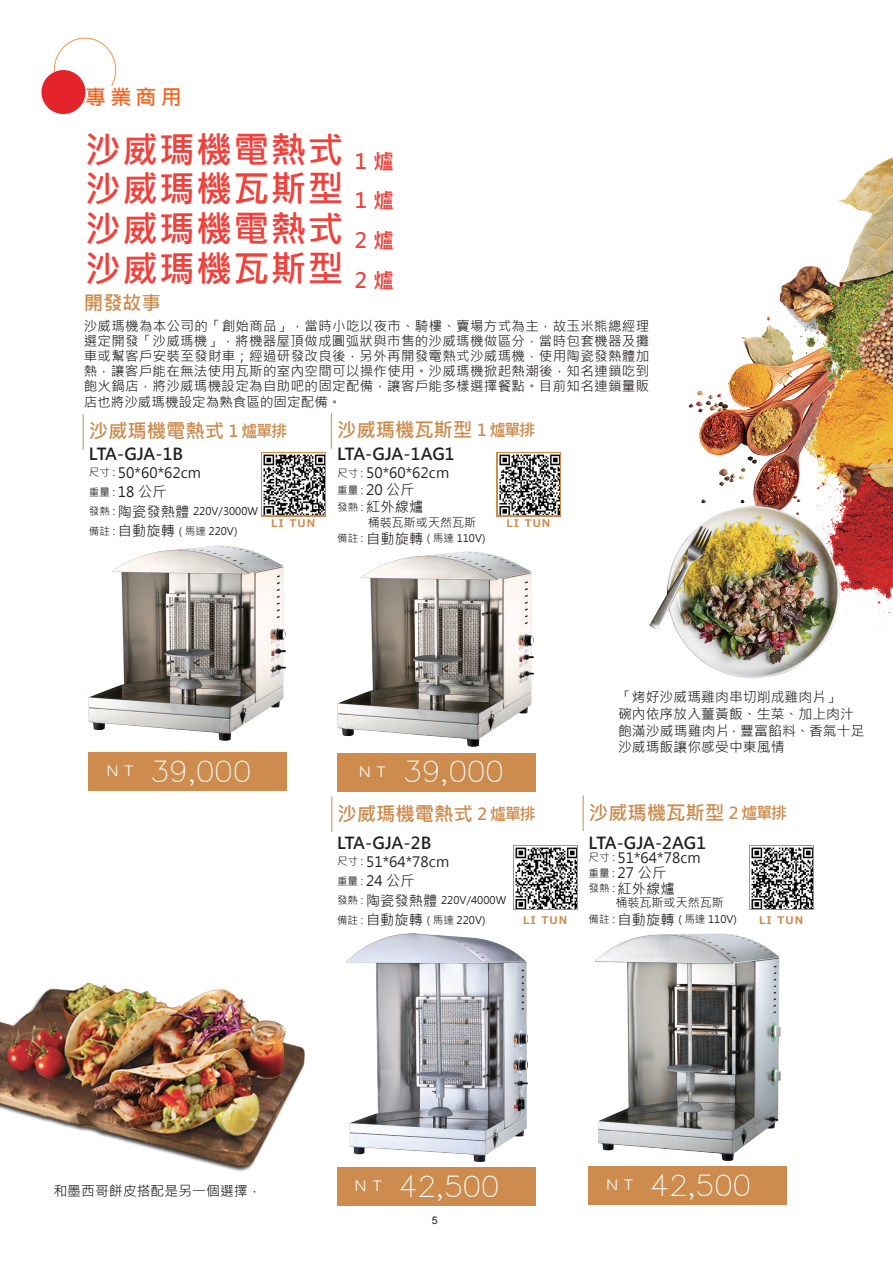
<style>
.page{position:relative;width:893px;height:1263px;background:#fff}
.page>*{position:absolute;margin:0;border:0;box-sizing:border-box;transform-origin:0 0}
.t1{font:700 36px/39.8px "Microsoft Jheng Hei";letter-spacing:.03em;color:#ee423d;text-align:justify}
.t2{font:36px "SWGDT";letter-spacing:-.05em;color:#fff}
.t3{font:700 21px "Microsoft Jheng Hei";color:#f36421}
.t4{font:700 19.5px "Microsoft Jheng Hei";letter-spacing:-.01em;color:#cd8b4d}
.t5{font:700 16.5px "Microsoft Jheng Hei";letter-spacing:-.01em;color:#231f20}
.t6{font:15px "Kalinga";color:#fff}
.t7{font:14.25px/17.1px "Microsoft Jheng Hei";letter-spacing:.005em;color:#231f20}
.t8{font:13.8px/16.6px "Microsoft Jheng Hei";letter-spacing:.005em;color:#231f20}
.t9{font:13.5px/15.1px "Microsoft Jheng Hei";letter-spacing:.025em;color:#231f20;text-align:justify}
.t10{font:12px "Microsoft Jheng Hei";letter-spacing:.005em;color:#231f20}
.t11{font:10.5px/19.5px "Microsoft Jheng Hei";letter-spacing:.005em;color:#231f20}
.t12{font:700 10.5px "Meiryo UI";letter-spacing:.1em;color:#cd8b4d}
.t13{font:10.5px "Arial";color:#231f20}
.s1{font-size:16.5px}
.s2{font-size:10.5px}
.s3{font-size:14.25px}
</style>
<div class="page">
<div style="left:54px;top:38px;width:62px;height:64px;border:1px solid #f69146;border-radius:50%"></div>
<div style="left:85px;top:87px;width:103px;height:21px;background:#fff"></div>
<div style="left:41px;top:70px;width:44px;height:44px;background:#e4242a;border-radius:50%"></div>
<img style="left:688px;top:157px;width:205px;height:469px">
<img style="left:89px;top:546px;width:196px;height:195px">
<img style="left:346px;top:933px;width:181px;height:229px">
<img style="left:337px;top:552px;width:196px;height:195px">
<img style="left:596px;top:934px;width:184px;height:227px">
<img style="left:0;top:982px;width:305px;height:190px">
<img style="left:649px;top:496px;width:201px;height:183px">
<hr style="left:83px;top:414px;width:1px;height:36px;background:#cd8b4d">
<hr style="left:331px;top:796px;width:1px;height:36px;background:#cd8b4d">
<hr style="left:331px;top:413px;width:1px;height:36px;background:#cd8b4d">
<hr style="left:583px;top:795px;width:1px;height:36px;background:#cd8b4d">
<div style="left:337px;top:753px;width:198px;height:38px;background:#cd8b4d"></div>
<div style="left:88px;top:753px;width:198px;height:38px;background:#cd8b4d"></div>
<div style="left:338px;top:1167px;width:198px;height:38px;background:#cd8b4d"></div>
<div style="left:589px;top:1167px;width:198px;height:38px;background:#cd8b4d"></div>
<svg style="left:496px;top:452px;width:65px;height:64px"></svg>
<img style="left:498px;top:454px;width:61px;height:61px">
<svg style="left:513px;top:845px;width:65px;height:65px"></svg>
<img style="left:515px;top:847px;width:61px;height:61px">
<svg style="left:749px;top:845px;width:65px;height:65px"></svg>
<img style="left:751px;top:847px;width:61px;height:61px">
<svg style="left:261px;top:452px;width:65px;height:64px"></svg>
<img style="left:263px;top:454px;width:61px;height:61px">
<h2 class="t3" style="left:85px;top:84px;width:98px">專業商用</h2>
<h1 class="t1" style="left:85px;top:129px;width:311px">沙威瑪機電熱式 <sub>1</sub> <sub>爐</sub>沙威瑪機瓦斯型 <sub>1</sub> <sub>爐</sub>沙威瑪機電熱式 <sub>2</sub> <sub>爐</sub>沙威瑪機瓦斯型 <sub>2</sub> <sub>爐</sub></h1>
<h3 class="t4" style="left:84px;top:291px;width:79px">開發故事</h3>
<p class="t9" style="left:84px;top:319px;width:567px">沙威瑪機為本公司的「創始商品」，當時小吃以夜市、騎樓、賣場方式為主，故玉米熊總經理選定開發「沙威瑪機」，將機器屋頂做成圓弧狀與市售的沙威瑪機做區分，當時包套機器及攤車或幫客戶安裝至發財車；經過研發改良後，另外再開發電熱式沙威瑪機，使用陶瓷發熱體加熱，讓客戶能在無法使用瓦斯的室內空間可以操作使用。沙威瑪機掀起熱潮後，知名連鎖吃到飽火鍋店，將沙威瑪機設定為自助吧的固定配備，讓客戶能多樣選擇餐點。目前知名連鎖量販店也將沙威瑪機設定為熟食區的固定配備。</p>
<h3 class="t4" style="left:89px;top:419px;width:200px">沙威瑪機電熱式 <span class="s1">1 爐單排</span></h3>
<h3 class="t4" style="left:337px;top:418px;width:200px">沙威瑪機瓦斯型 <span class="s1">1 爐單排</span></h3>
<p class="t5" style="left:89px;top:444px;width:96px">LTA-GJA-1B</p>
<p class="t7" style="left:89px;top:463px;width:114px;line-height:19.5px"><span class="s2">尺寸 :</span> 50*60*62cm<span class="s2">重量 :</span> 18 公斤</p>
<p class="t11" style="left:89px;top:502px;width:171px">發熱 : <span class="s3">陶瓷發熱體</span> 220V/3000W備註 : <span class="s3">自動旋轉</span> ( 馬達 220V)</p>
<p class="t12" style="left:271px;top:516px;width:46px">LI TUN</p>
<p class="t5" style="left:337px;top:444px;width:119px">LTA-GJA-1AG1</p>
<p class="t7" style="left:337px;top:464px;width:114px"><span class="s2">尺寸 :</span> 50*60*62cm<span class="s2">重量 :</span> 20 公斤<br><span class="s2">發熱 :</span> 紅外線爐</p>
<p class="t10" style="left:368px;top:515px;width:110px">桶裝瓦斯或天然瓦斯</p>
<p class="t11" style="left:337px;top:529px;width:150px">備註 : <span class="s3">自動旋轉</span> ( 馬達 110V)</p>
<p class="t12" style="left:506px;top:516px;width:46px">LI TUN</p>
<p class="t6" style="left:106px;top:761px;width:29px">N T</p>
<h1 class="t2" style="left:150px;top:750px;width:104px">39,000</h1>
<p class="t6" style="left:359px;top:761px;width:29px">N T</p>
<h1 class="t2" style="left:402px;top:750px;width:104px">39,000</h1>
<h3 class="t4" style="left:338px;top:802px;width:200px">沙威瑪機電熱式 <span class="s1">2 爐單排</span></h3>
<p class="t8" style="left:618px;top:689px;width:248px">「烤好沙威瑪雞肉串切削成雞肉片」<br>碗內依序放入薑黃飯、生菜、加上肉汁飽滿沙威瑪雞肉片，豐富餡料、香氣十足沙威瑪飯讓你感受中東風情</p>
<h3 class="t4" style="left:589px;top:801px;width:200px">沙威瑪機瓦斯型 <span class="s1">2 爐單排</span></h3>
<p class="t5" style="left:337px;top:833px;width:96px">LTA-GJA-2B</p>
<p class="t7" style="left:337px;top:852px;width:114px;line-height:19.5px"><span class="s2">尺寸 :</span> 51*64*78cm<span class="s2">重量 :</span> 24 公斤</p>
<p class="t11" style="left:337px;top:890px;width:171px">發熱 : <span class="s3">陶瓷發熱體</span> 220V/4000W備註 : <span class="s3">自動旋轉</span> ( 馬達 220V)</p>
<p class="t5" style="left:589px;top:833px;width:119px">LTA-GJA-2AG1</p>
<p class="t7" style="left:589px;top:849px;width:114px;line-height:15.6px"><span class="s2">尺寸 :</span> 51*64*78cm<span class="s2">重量 :</span> 27 公斤<br><span class="s2">發熱 :</span> 紅外線爐</p>
<p class="t10" style="left:615px;top:895px;width:110px">桶裝瓦斯或天然瓦斯</p>
<p class="t11" style="left:589px;top:910px;width:150px">備註 : <span class="s3">自動旋轉</span> ( 馬達 110V)</p>
<p class="t12" style="left:523px;top:912px;width:46px">LI TUN</p>
<p class="t12" style="left:759px;top:912px;width:46px">LI TUN</p>
<p class="t8" style="left:53px;top:1182px;width:210px">和墨西哥餅皮搭配是另一個選擇．</p>
<p class="t6" style="left:355px;top:1176px;width:29px">N T</p>
<h1 class="t2" style="left:398px;top:1165px;width:104px">42,500</h1>
<p class="t13" style="left:432px;top:1213px;width:7px">5</p>
<p class="t6" style="left:606px;top:1175px;width:29px">N T</p>
<h1 class="t2" style="left:650px;top:1163px;width:104px">42,500</h1>
</div>
